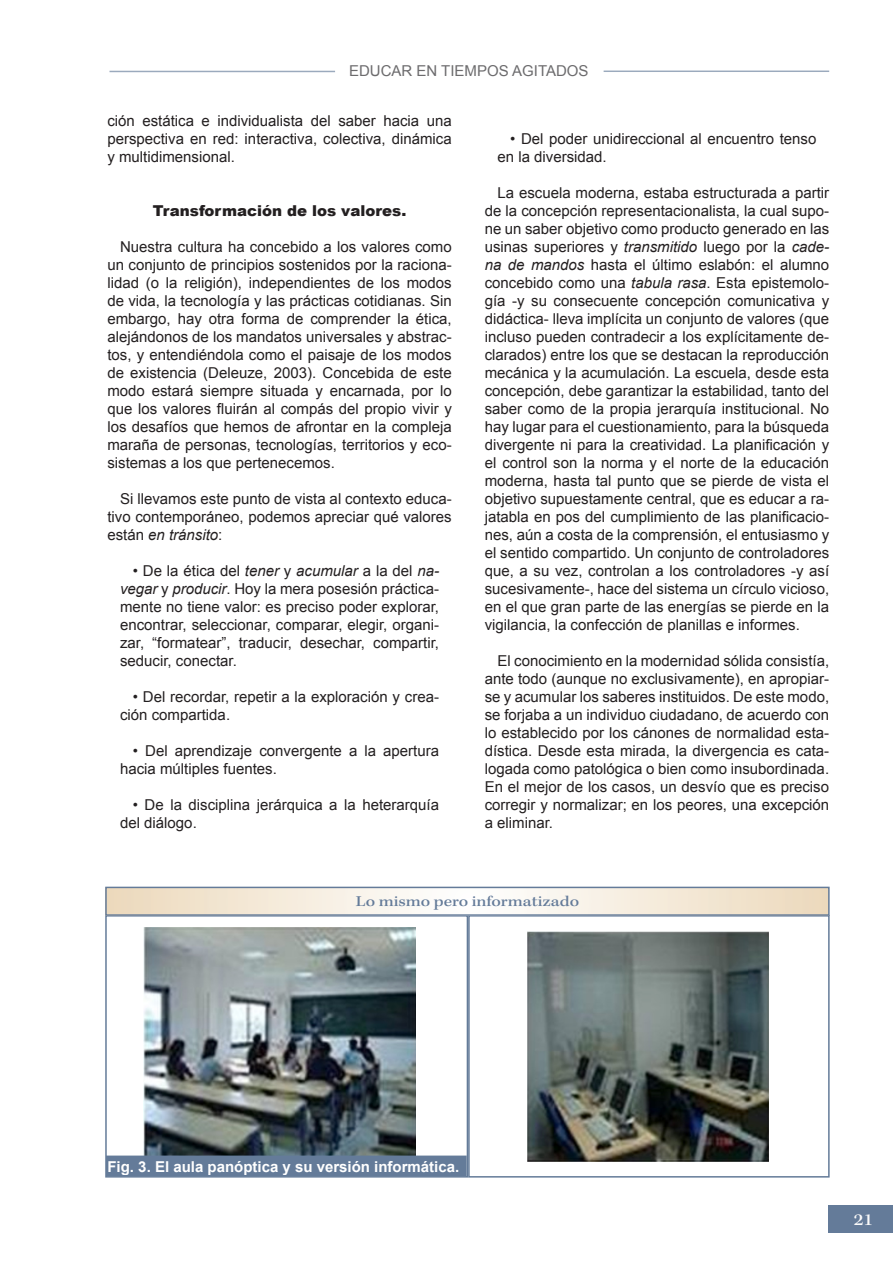
<style>
.page{position:relative;width:893px;height:1263px;background:#fff}
.page>*{position:absolute;margin:0;border:0;box-sizing:border-box;transform-origin:0 0}
.t1{font:500 expanded 16.5px "Kepler Std";color:#fafafa}
.t2{font:15px/18px "Arial";color:#231f20;text-align:justify}
.t3{font:700 15px "Arial";color:#fff}
.t4{font:900 15px "Arial";color:#231f20}
.t5{font:500 expanded 15px "Kepler Std";color:#647b99}
.t6{font:15px "Arial";color:#6c6b6d}
.s1{font-style:italic}
</style>
<div class="page">
<hr style="left:109px;top:71px;width:226px;height:1px;background:#647b99">
<hr style="left:604px;top:71px;width:225px;height:1px;background:#647b99">
<div style="left:828px;top:1205px;width:65px;height:28px;background:#647b99"></div>
<img style="left:144px;top:927px;width:271px;height:228px">
<div style="left:105px;top:915px;width:363px;height:262px;border:2px solid #647b99"></div>
<img style="left:527px;top:931px;width:242px;height:230px">
<div style="left:468px;top:915px;width:362px;height:262px;border:2px solid #647b99"></div>
<div style="left:107px;top:1156px;width:359px;height:20px;background:#647b99"></div>
<div style="left:106px;top:1155px;width:361px;height:21px;border:2px solid #647b99"></div>
<svg style="left:108px;top:890px;width:719px;height:23px"></svg>
<div style="left:105px;top:887px;width:725px;height:29px;border:2px solid #647b99"></div>
<p class="t6" style="left:349px;top:61px;width:241px">EDUCAR EN TIEMPOS AGITADOS</p>
<p class="t2" style="left:107px;top:112px;width:346px">ción estática e individualista del saber hacia una perspectiva en red: interactiva, colectiva, dinámica y multidimensional.</p>
<p class="t4" style="left:153px;top:200px;width:255px">Transformación de los valores.</p>
<p class="t2" style="left:107px;top:238px;width:346px;text-indent:13px">Nuestra cultura ha concebido a los valores como un conjunto de principios sostenidos por la raciona&shy;lidad (o la religión), independientes de los modos de vida, la tecnología y las prácticas cotidianas. Sin embargo, hay otra forma de comprender la ética, alejándonos de los mandatos universales y abstrac&shy;tos, y entendiéndola como el paisaje de los modos de existencia (Deleuze, 2003). Concebida de este modo estará siempre situada y encarnada, por lo que los valores fluirán al compás del propio vivir y los desafíos que hemos de afrontar en la compleja maraña de personas, tecnologías, territorios y eco&shy;sistemas a los que pertenecemos.</p>
<p class="t2" style="left:107px;top:490px;width:346px;text-indent:13px">Si llevamos este punto de vista al contexto educa&shy;tivo contemporáneo, podemos apreciar qué valores están <span class="s1">en tránsito</span>:</p>
<p class="t2" style="left:120px;top:562px;width:320px;text-indent:13px">• De la ética del <span class="s1">tener</span> y <span class="s1">acumular</span> a la del <span class="s1">na&shy;vegar</span> y <span class="s1">producir</span>. Hoy la mera posesión práctica&shy;mente no tiene valor: es preciso poder explorar, encontrar, seleccionar, comparar, elegir, organi&shy;zar, “formatear”, traducir, desechar, compartir, seducir, conectar.</p>
<p class="t2" style="left:120px;top:688px;width:320px;text-indent:13px">• Del recordar, repetir a la exploración y crea&shy;ción compartida.</p>
<p class="t2" style="left:120px;top:742px;width:320px;text-indent:13px">• Del aprendizaje convergente a la apertura hacia múltiples fuentes.</p>
<p class="t2" style="left:120px;top:796px;width:320px;text-indent:13px">• De la disciplina jerárquica a la heterarquía del diálogo.</p>
<p class="t2" style="left:497px;top:130px;width:320px;text-indent:13px">• Del poder unidireccional al encuentro tenso en la diversidad.</p>
<p class="t2" style="left:485px;top:184px;width:346px;text-indent:13px">La escuela moderna, estaba estructurada a partir de la concepción representacionalista, la cual supo&shy;ne un saber objetivo como producto generado en las usinas superiores y <span class="s1">transmitido</span> luego por la <span class="s1">cade&shy;na de mandos</span> hasta el último eslabón: el alumno concebido como una <span class="s1">tabula rasa</span>. Esta epistemolo&shy;gía -y su consecuente concepción comunicativa y didáctica- lleva implícita un conjunto de valores (que incluso pueden contradecir a los explícitamente de&shy;clarados) entre los que se destacan la reproducción mecánica y la acumulación. La escuela, desde esta concepción, debe garantizar la estabilidad, tanto del saber como de la propia jerarquía institucional. No hay lugar para el cuestionamiento, para la búsqueda divergente ni para la creatividad. La planificación y el control son la norma y el norte de la educación moderna, hasta tal punto que se pierde de vista el objetivo supuestamente central, que es educar a ra&shy;jatabla en pos del cumplimiento de las planificacio&shy;nes, aún a costa de la comprensión, el entusiasmo y el sentido compartido. Un conjunto de controladores que, a su vez, controlan a los controladores -y así sucesivamente-, hace del sistema un círculo vicioso, en el que gran parte de las energías se pierde en la vigilancia, la confección de planillas e informes.</p>
<p class="t2" style="left:485px;top:652px;width:346px;text-indent:13px">El conocimiento en la modernidad sólida consistía, ante todo (aunque no exclusivamente), en apropiar&shy;se y acumular los saberes instituidos. De este modo, se forjaba a un individuo ciudadano, de acuerdo con lo establecido por los cánones de normalidad esta&shy;dística. Desde esta mirada, la divergencia es cata&shy;logada como patológica o bien como insubordinada.<br>En el mejor de los casos, un desvío que es preciso corregir y normalizar; en los peores, una excepción a eliminar.</p>
<p class="t5" style="left:356px;top:893px;width:225px">Lo mismo pero informatizado</p>
<p class="t3" style="left:107px;top:1156px;width:353px">Fig. 3. El aula panóptica y su versión informática.</p>
<p class="t1" style="left:854px;top:1210px;width:21px">21</p>
</div>
